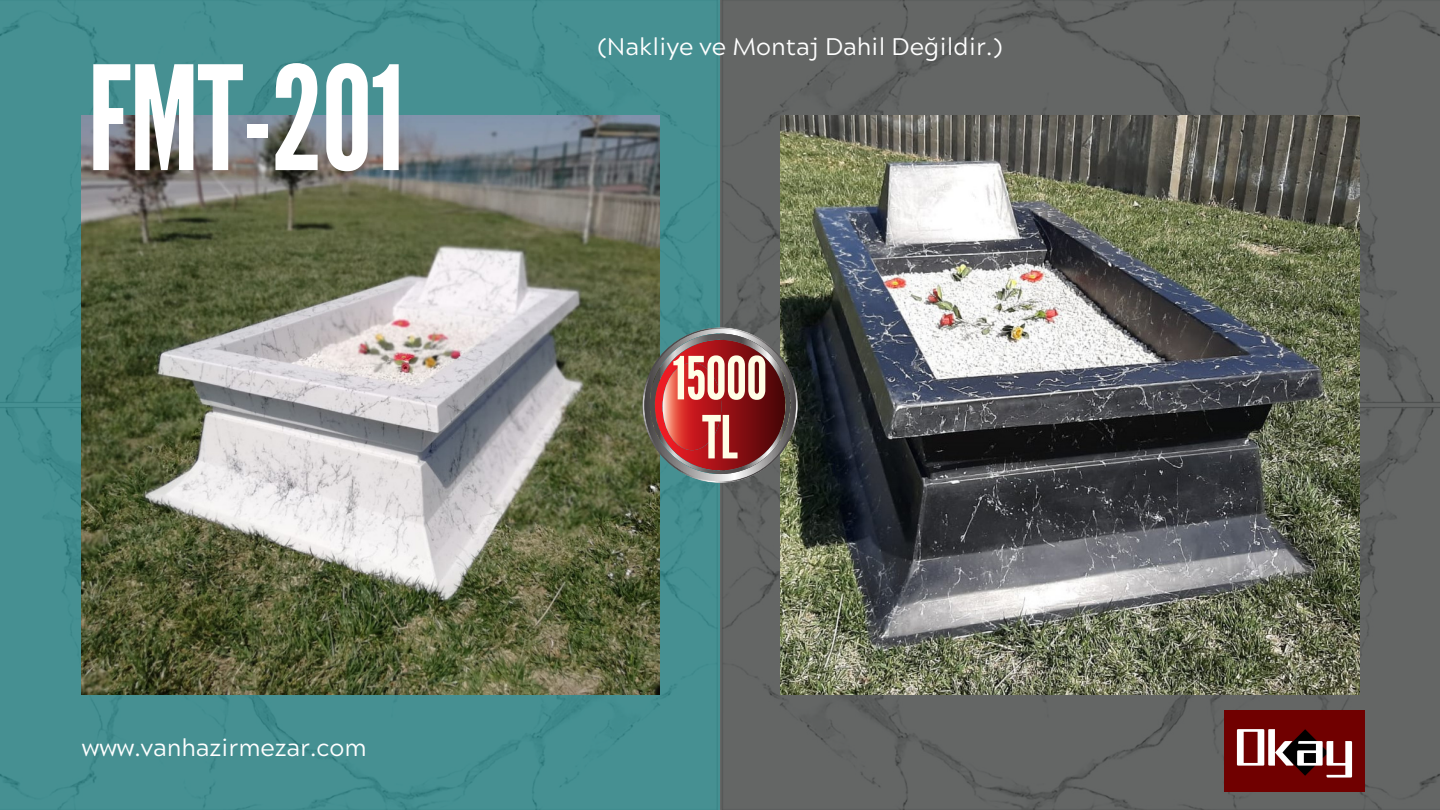
<style>
.page{position:relative;width:1440px;height:810px;background:#fff}
.page>*{position:absolute;margin:0;border:0;box-sizing:border-box;transform-origin:0 0}
.t1{font:144px "League Gothic";letter-spacing:-.01em;color:#fff}
.t2{font:59.2px/59px "League Gothic";letter-spacing:-.01em;color:#fffee6;text-align:center}
.t3{font:24px "Acherus Grotesque";color:#fff}
</style>
<div class="page">
<img style="left:720px;top:0;width:720px;height:810px">
<div style="left:0;top:0;width:720px;height:810px;background:#469092"></div>
<img style="left:81px;top:116px;width:579px;height:579px">
<img style="left:780px;top:116px;width:579px;height:579px">
<svg style="left:642px;top:327px;width:156px;height:156px;background:#7b4542"></svg>
<img style="left:663px;top:363px;width:58px;height:87px;border-radius:50%">
<img style="left:1224px;top:711px;width:141px;height:81px">
<p class="t1" style="left:88px;top:35px;width:318px">FMT-201</p>
<h2 class="t3" style="left:82px;top:738px;width:286px">www.vanhazirmezar.com</h2>
<p class="t3" style="left:598px;top:37px;width:406px">(Nakliye ve Montaj Dahil Değildir.)</p>
<h1 class="t2" style="left:673px;top:350px;width:96px">15000<br>TL</h1>
</div>
